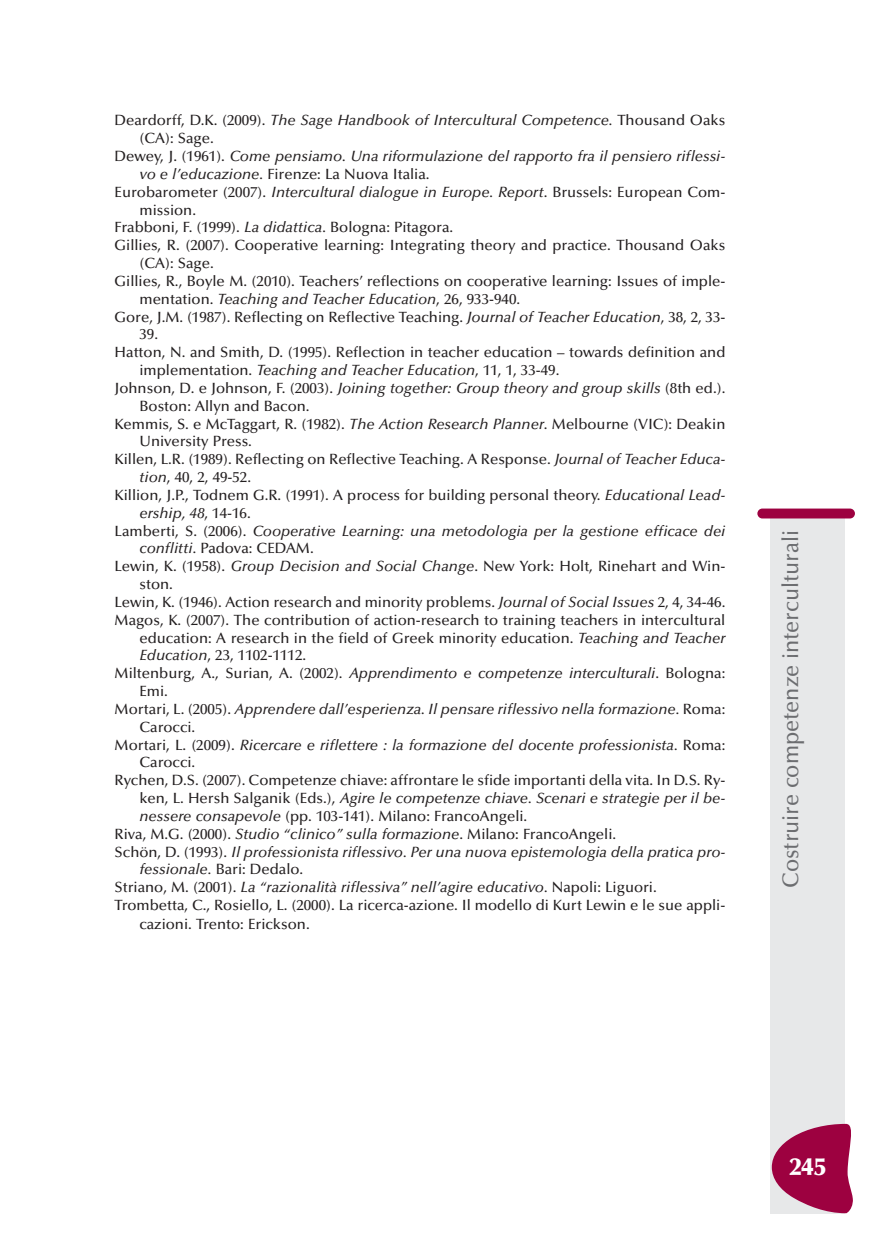
<style>
.page{position:relative;width:869px;height:1241px;background:#fff}
.page>*{position:absolute;margin:0;border:0;box-sizing:border-box;transform-origin:0 0}
.t1{font:900 24.5px "Optima";color:#fff}
.t2{font:500 22.75px "Optima";color:#6c6d70;scale:.95 1}
.t3{font:500 14.88px "Optima";color:#231f20}
.t4{font:italic 500 14.88px "Optima";color:#231f20}
.s1{font-style:normal}
.s2{font-style:italic}
</style>
<div class="page">
<div style="left:770px;top:516px;width:74px;height:697px;background:#e7e8e9"></div>
<div style="left:757px;top:508px;width:97px;height:10px;background:#9d0140;border-radius:5px"></div>
<svg style="left:771px;top:1123px;width:82px;height:89px"></svg>
<p class="t4" style="left:115px;top:114px;width:612px"><span class="s1">Deardorff, D.K. (2009).</span> The Sage Handbook of Intercultural Competence. <span class="s1">Thousand Oaks</span></p>
<p class="t3" style="left:139px;top:132px;width:76px">(CA): Sage.</p>
<p class="t4" style="left:115px;top:150px;width:612px"><span class="s1">Dewey, J. (1961).</span> Come pensiamo. Una riformulazione del rapporto fra il pensiero riflessi-</p>
<p class="t3" style="left:139px;top:168px;width:291px"><span class="s2">vo e l’educazione.</span> Firenze: La Nuova Italia.</p>
<p class="t3" style="left:115px;top:186px;width:612px">Eurobarometer (2007). <span class="s2">Intercultural dialogue in Europe. Report</span>. Brussels: European Com-</p>
<p class="t3" style="left:139px;top:204px;width:58px">mission.</p>
<p class="t3" style="left:115px;top:221px;width:340px">Frabboni, F. (1999). <span class="s2">La didattica.</span> Bologna: Pitagora.</p>
<p class="t3" style="left:115px;top:239px;width:612px">Gillies, R. (2007). Cooperative learning: Integrating theory and practice. Thousand Oaks</p>
<p class="t3" style="left:139px;top:257px;width:76px">(CA): Sage.</p>
<p class="t3" style="left:115px;top:275px;width:612px">Gillies, R., Boyle M. (2010). Teachers’ reflections on cooperative learning: Issues of imple-</p>
<p class="t4" style="left:139px;top:293px;width:382px"><span class="s1">mentation.</span> Teaching and Teacher Education<span class="s1">, 26, 933-940.</span></p>
<p class="t3" style="left:115px;top:311px;width:612px">Gore, J.M. (1987). Reflecting on Reflective Teaching. <span class="s2">Journal of Teacher Education</span>, 38, 2, 33-</p>
<p class="t3" style="left:139px;top:328px;width:20px">39.</p>
<p class="t3" style="left:115px;top:346px;width:612px">Hatton, N. and Smith, D. (1995). Reflection in teacher education – towards definition and</p>
<p class="t3" style="left:139px;top:364px;width:421px">implementation. <span class="s2">Teaching and Teacher Education</span>, 11, 1, 33-49.</p>
<p class="t4" style="left:115px;top:382px;width:612px"><span class="s1">Johnson, D. e Johnson, F. (2003).</span> Joining together: Group theory and group skills <span class="s1">(8th ed.).</span></p>
<p class="t3" style="left:139px;top:400px;width:171px">Boston: Allyn and Bacon.</p>
<p class="t3" style="left:115px;top:417px;width:612px">Kemmis, S. e McTaggart, R. (1982). <span class="s2">The Action Research Planner</span>. Melbourne (VIC): Deakin</p>
<p class="t3" style="left:139px;top:435px;width:114px">University Press.</p>
<p class="t3" style="left:115px;top:453px;width:612px">Killen, L.R. (1989). Reflecting on Reflective Teaching. A Response. <span class="s2">Journal of Teacher Educa-</span></p>
<p class="t3" style="left:139px;top:471px;width:113px"><span class="s2">tion</span>, 40, 2, 49-52.</p>
<p class="t3" style="left:115px;top:489px;width:612px">Killion, J.P., Todnem G.R. (1991). A process for building personal theory. <span class="s2">Educational Lead-</span></p>
<p class="t4" style="left:139px;top:507px;width:113px">ership, 48<span class="s1">, 14-16.</span></p>
<p class="t4" style="left:115px;top:524px;width:612px"><span class="s1">Lamberti, S. (2006).</span> Cooperative Learning: una metodologia per la gestione efficace dei</p>
<p class="t3" style="left:139px;top:542px;width:176px"><span class="s2">conflitti.</span> Padova: CEDAM.</p>
<p class="t3" style="left:115px;top:560px;width:612px">Lewin, K. (1958). <span class="s2">Group Decision and Social Change</span>. New York: Holt, Rinehart and Win-</p>
<p class="t3" style="left:139px;top:578px;width:35px">ston.</p>
<p class="t3" style="left:115px;top:596px;width:612px">Lewin, K. (1946). Action research and minority problems. <span class="s2">Journal of Social Issues</span> 2, 4, 34-46.</p>
<p class="t3" style="left:115px;top:614px;width:612px">Magos, K. (2007). The contribution of action-research to training teachers in intercultural</p>
<p class="t3" style="left:139px;top:631px;width:587px">education: A research in the field of Greek minority education. <span class="s2">Teaching and Teacher</span></p>
<p class="t3" style="left:139px;top:649px;width:168px"><span class="s2">Education</span>, 23, 1102-1112.</p>
<p class="t3" style="left:115px;top:667px;width:612px">Miltenburg, A., Surian, A. (2002). <span class="s2">Apprendimento e competenze interculturali</span>. Bologna:</p>
<p class="t3" style="left:139px;top:685px;width:30px">Emi.</p>
<p class="t4" style="left:115px;top:703px;width:612px"><span class="s1">Mortari, L. (2005).</span> Apprendere dall’esperienza. Il pensare riflessivo nella formazione. <span class="s1">Roma:</span></p>
<p class="t3" style="left:139px;top:720px;width:57px">Carocci.</p>
<p class="t4" style="left:115px;top:738px;width:612px"><span class="s1">Mortari, L. (2009).</span> Ricercare e riflettere : la formazione del docente professionista. <span class="s1">Roma:</span></p>
<p class="t3" style="left:139px;top:756px;width:57px">Carocci.</p>
<p class="t3" style="left:115px;top:774px;width:612px">Rychen, D.S. (2007). Competenze chiave: affrontare le sfide importanti della vita. In D.S. Ry-</p>
<p class="t4" style="left:139px;top:792px;width:587px"><span class="s1">ken, L. Hersh Salganik (Eds.),</span> Agire le competenze chiave. Scenari e strategie per il be-</p>
<p class="t3" style="left:139px;top:810px;width:389px"><span class="s2">nessere consapevole</span> (pp. 103-141). Milano: FrancoAngeli.</p>
<p class="t3" style="left:115px;top:827px;width:503px">Riva, M.G. (2000). <span class="s2">Studio “clinico” sulla formazione</span>. Milano: FrancoAngeli.</p>
<p class="t4" style="left:115px;top:845px;width:612px"><span class="s1">Schön, D. (1993).</span> Il professionista riflessivo. Per una nuova epistemologia della pratica pro-</p>
<p class="t3" style="left:139px;top:863px;width:165px"><span class="s2">fessionale.</span> Bari: Dedalo.</p>
<p class="t4" style="left:114px;top:881px;width:543px"><span class="s1">Striano, M. (2001).</span> La “razionalità riflessiva” nell’agire educativo. <span class="s1">Napoli: Liguori.</span></p>
<p class="t3" style="left:114px;top:899px;width:612px">Trombetta, C., Rosiello, L. (2000). La ricerca-azione. Il modello di Kurt Lewin e le sue appli-</p>
<p class="t3" style="left:139px;top:917px;width:172px">cazioni. Trento: Erickson.</p>
<h2 class="t2" style="left:781px;top:887px;width:378px;rotate:-90deg">Costruire competenze interculturali</h2>
<h1 class="t1" style="left:789px;top:1156px;width:38px">245</h1>
</div>
